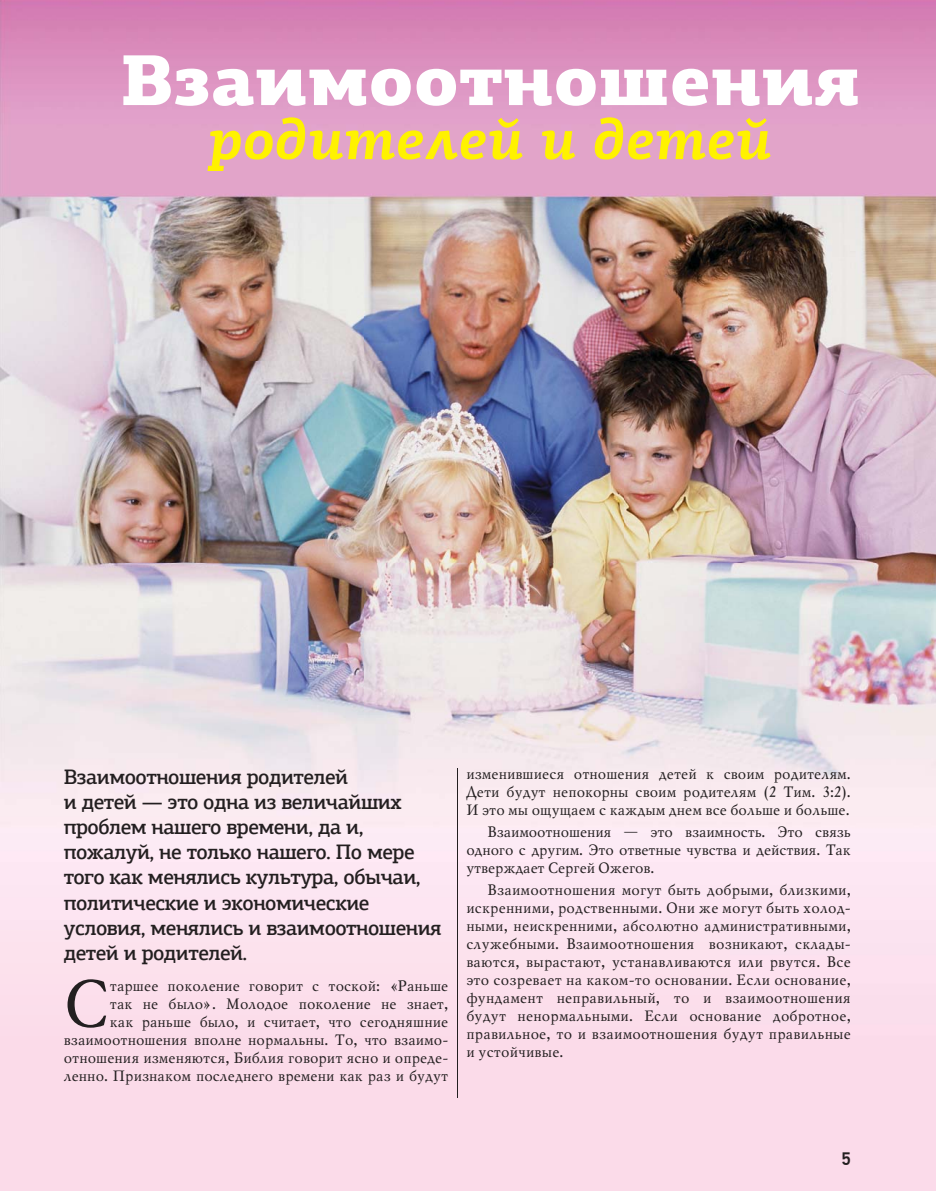
<style>
.page{position:relative;width:936px;height:1191px;background:#fff}
.page>*{position:absolute;margin:0;border:0;box-sizing:border-box;transform-origin:0 0}
.t1{font:900 72px "PF Agora Slab Pro";color:#fff}
.t2{font:66.45px "Mysl C";color:#231f20}
.t3{font:italic 700 57px "PF Agora Slab Pro";color:#fff200}
.t4{font:500 21px/25.2px "PF Agora Slab Pro";letter-spacing:-.025em;color:#231f20}
.t5{font:500 18px "PF Din Text Pro";color:#231f20}
.t6{font:15px/18px "Mysl C";color:#231f20;text-align:justify}
</style>
<div class="page">
<img style="left:0;top:0;width:935px;height:563px">
<img style="left:0;top:563px;width:935px;height:627px">
<hr style="left:457px;top:767px;width:1px;height:330px;background:#231f20">
<h1 class="t1" style="left:120px;top:51px;width:741px">Взаимоотношения</h1>
<h3 class="t3" style="left:209px;top:116px;width:564px">родителей и детей</h3>
<p class="t4" style="left:64px;top:765px;width:379px">Взаимоотношения родителей<br>и детей — это одна из величайших проблем нашего времени, да и, пожалуй, не только нашего. По мере того как менялись культура, обычаи, политические и экономические условия, менялись и взаимоотношения детей и родителей.</p>
<h2 class="t2" style="left:64px;top:975px;width:48px">С</h2>
<p class="t6" style="left:64px;top:977px;width:386px;text-align:right">таршее поколение говорит с тоской: «Раньше<br>так не было». Молодое поколение не знает,<br>как раньше было, и считает, что сегодняшние взаимоотношения вполне нормальны. То, что взаимо&shy;отношения изменяются, Библия говорит ясно и опреде&shy;ленно. Признаком последнего времени как раз и будут</p>
<p class="t6" style="left:466px;top:765px;width:386px">изменившиеся отношения детей к своим родителям.<br>Дети будут непокорны своим родителям (2 Тим. 3:2).<br>И это мы ощущаем с каждым днем все больше и больше.</p>
<p class="t6" style="left:466px;top:824px;width:386px;text-indent:21px">Взаимоотношения — это взаимность. Это связь одного с другим. Это ответные чувства и действия. Так утверждает Сергей Ожегов.</p>
<p class="t6" style="left:466px;top:882px;width:386px;text-indent:21px">Взаимоотношения могут быть добрыми, близкими, искренними, родственными. Они же могут быть холод&shy;ными, неискренними, абсолютно административными, служебными. Взаимоотношения возникают, склады&shy;ваются, вырастают, устанавливаются или рвутся. Все это созревает на каком-то основании. Если основание, фундамент неправильный, то и взаимоотношения будут ненормальными. Если основание добротное, правильное, то и взаимоотношения будут правильные и устойчивые.</p>
<p class="t5" style="left:841px;top:1151px;width:11px">5</p>
</div>
